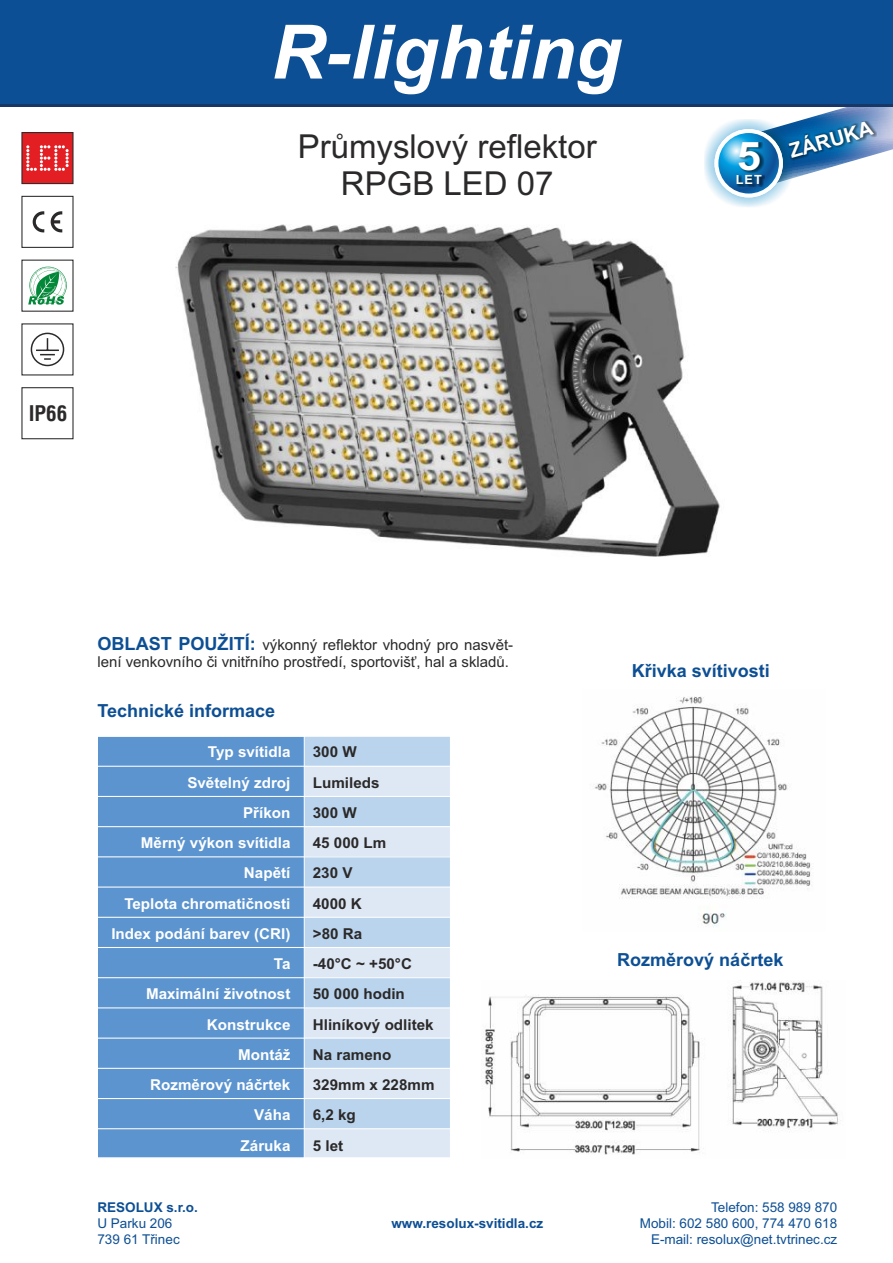
<style>
.page{position:relative;width:893px;height:1263px;background:#fff}
.page>*{position:absolute;margin:0;border:0;box-sizing:border-box;transform-origin:0 0}
.t1{font:italic 700 75px "Arial";color:#fff}
.t2{font:700 39.45px "Arial";color:#fff;scale:1.11 1}
.t3{font:33px/36.9px "Arial";color:#2b2929;text-align:center}
.t4{font:700 21px "Switzerland Condensed";color:#2b2929}
.t5{font:700 20.25px "Arial";color:#fff}
.t6{font:700 18px "Arial";color:#0d4f94}
.t7{font:700 15px/30.3px "Arial";color:#fff;text-align:right}
.t8{font:15px/17.4px "Arial";color:#2b2929}
.t9{font:700 15px/30.3px "Arial";color:#2b2929}
.t10{font:13.5px/15.6px "Arial";color:#0d4f94}
.t11{font:700 13.5px "Arial";color:#0d4f94}
.t12{font:700 12.6px "Arial";color:#fff}
.s1{font-weight:700;font-size:18.15px;color:#0d4f94}
</style>
<div class="page">
<div style="left:296px;top:1128px;width:154px;height:30px;background:#dee8f5"></div>
<svg style="left:798px;top:107px;width:95px;height:67px"></svg>
<img style="left:793px;top:121px;width:16px;height:57px">
<div style="left:788px;top:122px;width:89px;height:39px;background:#2b2929;opacity:.69"></div>
<div style="left:704px;top:119px;width:89px;height:89px;background:#0085c9;opacity:.59"></div>
<div style="left:714px;top:129px;width:69px;height:68px;background:#fff;border-radius:50%"></div>
<svg style="left:718px;top:133px;width:61px;height:61px;background:#2386c2"></svg>
<div style="left:736px;top:143px;width:28px;height:44px;background:#2b2929;opacity:.69"></div>
<hr style="left:0;top:103px;width:893px;height:4px;background:#173866">
<div style="left:0;top:0;width:893px;height:104px;background:#0d4f94"></div>
<svg style="left:21px;top:132px;width:53px;height:53px;background:#d83d41"></svg>
<svg style="left:21px;top:195px;width:53px;height:53px"></svg>
<svg style="left:21px;top:387px;width:53px;height:53px"></svg>
<svg style="left:21px;top:323px;width:53px;height:53px"></svg>
<div style="left:31px;top:333px;width:33px;height:33px;border:1px solid #2b2929;border-radius:50%"></div>
<svg style="left:21px;top:259px;width:53px;height:53px"></svg>
<div style="left:296px;top:736px;width:154px;height:30px;background:#bad4ed"></div>
<div style="left:296px;top:766px;width:154px;height:30px;background:#dee8f5"></div>
<div style="left:296px;top:796px;width:154px;height:31px;background:#bad4ed"></div>
<div style="left:296px;top:827px;width:154px;height:30px;background:#dee8f5"></div>
<div style="left:296px;top:857px;width:154px;height:30px;background:#bad4ed"></div>
<div style="left:296px;top:887px;width:154px;height:30px;background:#dee8f5"></div>
<div style="left:296px;top:917px;width:154px;height:30px;background:#bad4ed"></div>
<div style="left:296px;top:947px;width:154px;height:31px;background:#dee8f5"></div>
<div style="left:296px;top:978px;width:154px;height:30px;background:#bad4ed"></div>
<div style="left:296px;top:1008px;width:154px;height:30px;background:#dee8f5"></div>
<div style="left:296px;top:1038px;width:154px;height:30px;background:#bad4ed"></div>
<div style="left:296px;top:1068px;width:154px;height:30px;background:#dee8f5"></div>
<div style="left:296px;top:1098px;width:154px;height:31px;background:#bad4ed"></div>
<div style="left:99px;top:737px;width:206px;height:419px;background:#5c94cf"></div>
<hr style="left:97px;top:766px;width:353px;height:1px;background:#fff">
<hr style="left:97px;top:796px;width:353px;height:1px;background:#fff">
<hr style="left:97px;top:856px;width:353px;height:1px;background:#fff">
<hr style="left:97px;top:886px;width:353px;height:1px;background:#fff">
<hr style="left:97px;top:917px;width:353px;height:1px;background:#fff">
<hr style="left:97px;top:977px;width:353px;height:1px;background:#fff">
<hr style="left:97px;top:1007px;width:353px;height:1px;background:#fff">
<hr style="left:97px;top:1037px;width:353px;height:2px;background:#fff">
<hr style="left:97px;top:1068px;width:353px;height:1px;background:#fff">
<hr style="left:97px;top:1098px;width:353px;height:1px;background:#fff">
<hr style="left:97px;top:1128px;width:353px;height:1px;background:#fff">
<hr style="left:97px;top:947px;width:353px;height:1px;background:#fff">
<hr style="left:97px;top:826px;width:353px;height:1px;background:#fff">
<img style="left:175px;top:224px;width:545px;height:333px">
<img style="left:594px;top:696px;width:217px;height:231px">
<img style="left:485px;top:980px;width:353px;height:175px">
<h3 class="t4" style="left:29px;top:404px;width:40px">IP66</h3>
<h1 class="t1" style="left:271px;top:24px;width:351px">R-lighting</h1>
<h3 class="t3" style="left:298px;top:131px;width:300px">Průmyslový reflektor<br>RPGB LED 07</h3>
<h2 class="t2" style="left:737px;top:142px;width:23px">5</h2>
<p class="t12" style="left:736px;top:175px;width:27px">LET</p>
<h3 class="t5" style="left:788px;top:144px;width:87px;rotate:-16deg">ZÁRUKA</h3>
<p class="t8" style="left:97px;top:637px;width:417px"><span class="s1">OBLAST POUŽITÍ:</span> výkonný reflektor vhodný pro nasvět&shy;lení venkovního či vnitřního prostředí, sportovišť, hal a skladů.</p>
<p class="t6" style="left:97px;top:704px;width:179px">Technické informace</p>
<p class="t7" style="left:111px;top:738px;width:181px">Typ svítidla<br>Světelný zdroj<br>Příkon<br>Měrný výkon svítidla<br>Napětí<br>Teplota chromatičnosti<br>Index podání barev (CRI)<br>Ta<br>Maximální životnost<br>Konstrukce<br>Montáž<br>Rozměrový náčrtek<br>Váha<br>Záruka</p>
<p class="t9" style="left:313px;top:738px;width:123px">300 W<br>Lumileds<br>300 W<br>45 000 Lm<br>230 V<br>4000 K<br>&gt;80 Ra<br>-40°C ~ +50°C<br>50 000 hodin<br>Hliníkový odlitek<br>Na rameno<br>329mm x 228mm<br>6,2 kg<br>5 let</p>
<p class="t11" style="left:97px;top:1202px;width:102px">RESOLUX s.r.o.</p>
<p class="t10" style="left:97px;top:1216px;width:84px">U Parku 206<br>739 61 Třinec</p>
<p class="t11" style="left:391px;top:1218px;width:153px">www.resolux-svitidla.cz</p>
<p class="t6" style="left:632px;top:664px;width:140px">Křivka svítivosti</p>
<p class="t6" style="left:617px;top:953px;width:168px">Rozměrový náčrtek</p>
<p class="t10" style="left:640px;top:1201px;width:199px;text-align:right">Telefon: 558 989 870<br>Mobil: 602 580 600, 774 470 618<br>E-mail: resolux@net.tvtrinec.cz</p>
</div>
